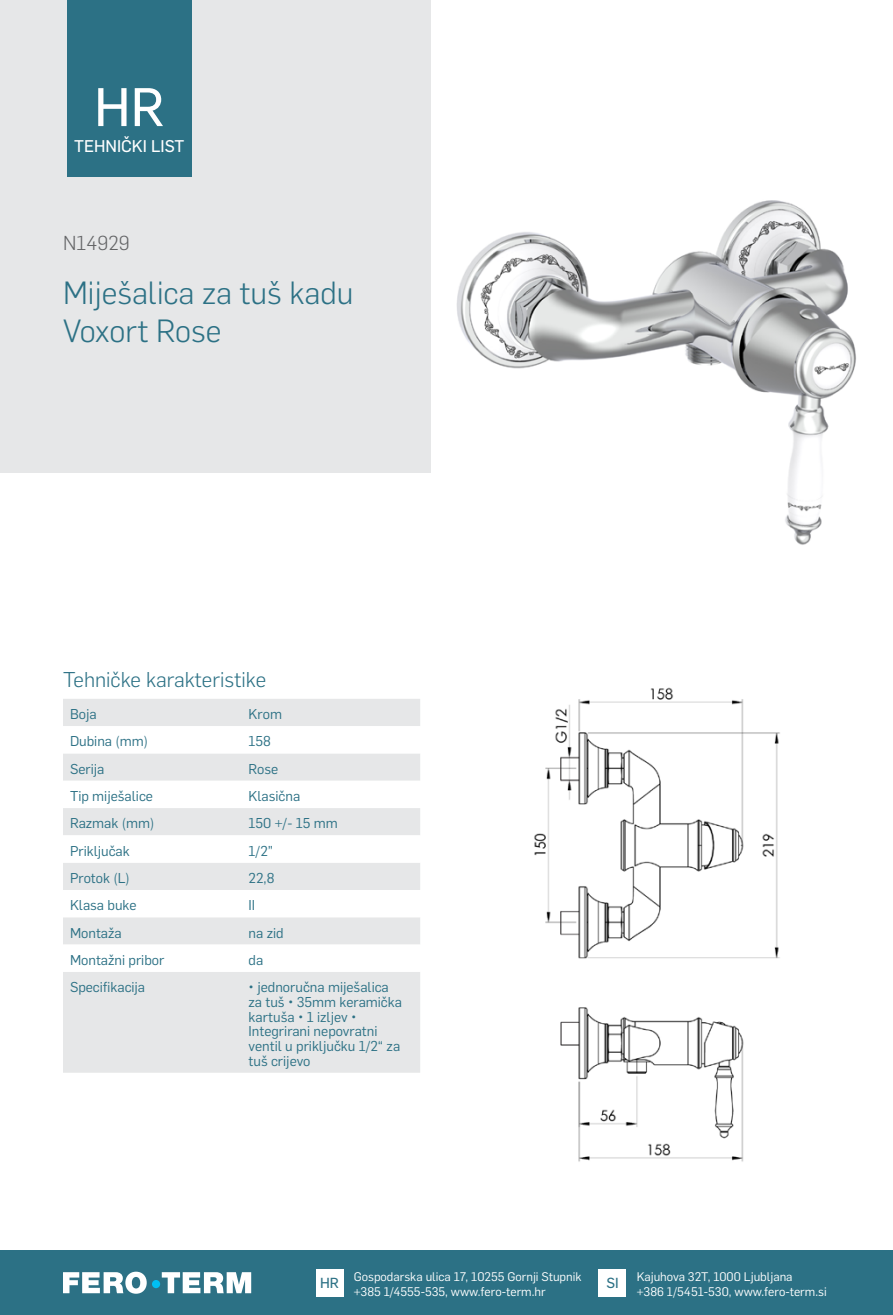
<style>
.page{position:relative;width:893px;height:1315px;background:#fff}
.page>*{position:absolute;margin:0;border:0;box-sizing:border-box;transform-origin:0 0}
.t1{font:53.2px "Flama Basic";color:#fff}
.t2{font:300 31.5px/37.8px "Flama";color:#2c7185}
.t3{font:300 21px "Flama";color:#2c7185}
.t4{font:300 19.78px "Flama";color:#636466}
.t5{font:16.62px "Flama Basic";color:#fff}
.t6{font:14.35px "Flama Basic";color:#2c7185}
.t7{font:14px/14.7px "Flama";color:#2c7185}
.t8{font:12.25px/15.8px "Flama";color:#fff}
</style>
<div class="page">
<img style="left:534px;top:687px;width:246px;height:475px">
<img style="left:456px;top:200px;width:400px;height:345px">
<div style="left:0;top:1250px;width:893px;height:65px;background:#2c7185"></div>
<div style="left:316px;top:1269px;width:27px;height:27px;background:#fff"></div>
<div style="left:599px;top:1269px;width:27px;height:27px;background:#fff"></div>
<svg style="left:63px;top:1271px;width:188px;height:22px"></svg>
<div style="left:152px;top:1280px;width:8px;height:8px;background:#00c0f3;border-radius:50%"></div>
<div style="left:0;top:0;width:430px;height:472px;background:#e6e7e8"></div>
<div style="left:67px;top:0;width:124px;height:177px;background:#2c7185"></div>
<div style="left:63px;top:699px;width:357px;height:373px;background:#e6e7e8"></div>
<svg style="left:63px;top:726px;width:357px;height:246px"></svg>
<h1 class="t1" style="left:94px;top:70px;width:72px">HR</h1>
<p class="t5" style="left:74px;top:134px;width:112px">TEHNIČKI LIST</p>
<h3 class="t4" style="left:63px;top:229px;width:68px">N14929</h3>
<h2 class="t2" style="left:63px;top:272px;width:292px">Miješalica za tuš kadu<br>Voxort Rose</h2>
<h3 class="t3" style="left:63px;top:665px;width:205px">Tehničke karakteristike</h3>
<p class="t7" style="left:70px;top:706px;width:28px">Boja</p>
<p class="t7" style="left:249px;top:706px;width:35px">Krom</p>
<p class="t7" style="left:70px;top:733px;width:80px">Dubina (mm)</p>
<p class="t7" style="left:249px;top:733px;width:24px">158</p>
<p class="t7" style="left:70px;top:760px;width:36px">Serija</p>
<p class="t7" style="left:249px;top:760px;width:31px">Rose</p>
<p class="t7" style="left:70px;top:788px;width:85px">Tip miješalice</p>
<p class="t7" style="left:249px;top:788px;width:53px">Klasična</p>
<p class="t7" style="left:70px;top:815px;width:86px">Razmak (mm)</p>
<p class="t7" style="left:249px;top:815px;width:91px">150 +/- 15 mm</p>
<p class="t7" style="left:70px;top:842px;width:61px">Priključak</p>
<p class="t7" style="left:249px;top:842px;width:26px">1/2”</p>
<p class="t7" style="left:70px;top:869px;width:61px">Protok (L)</p>
<p class="t7" style="left:249px;top:869px;width:27px">22,8</p>
<p class="t7" style="left:70px;top:897px;width:68px">Klasa buke</p>
<p class="t7" style="left:249px;top:897px;width:8px">II</p>
<p class="t7" style="left:70px;top:924px;width:53px">Montaža</p>
<p class="t7" style="left:249px;top:924px;width:37px">na zid</p>
<p class="t7" style="left:70px;top:951px;width:96px">Montažni pribor</p>
<p class="t7" style="left:249px;top:951px;width:16px">da</p>
<p class="t7" style="left:70px;top:979px;width:77px">Specifikacija</p>
<p class="t7" style="left:249px;top:979px;width:155px">• jednoručna miješalica za tuš • 35mm keramička kartuša • 1 izljev •<br>Integrirani nepovratni ventil u priključku 1/2“ za tuš crijevo</p>
<p class="t6" style="left:320px;top:1272px;width:20px">HR</p>
<p class="t8" style="left:637px;top:1267px;width:191px">Kajuhova 32T, 1000 Ljubljana<br>+386 1/5451-530, www.fero-term.si</p>
<p class="t8" style="left:354px;top:1267px;width:229px">Gospodarska ulica 17, 10255 Gornji Stupnik +385 1/4555-535, www.fero-term.hr</p>
<p class="t6" style="left:606px;top:1272px;width:14px">SI</p>
</div>
